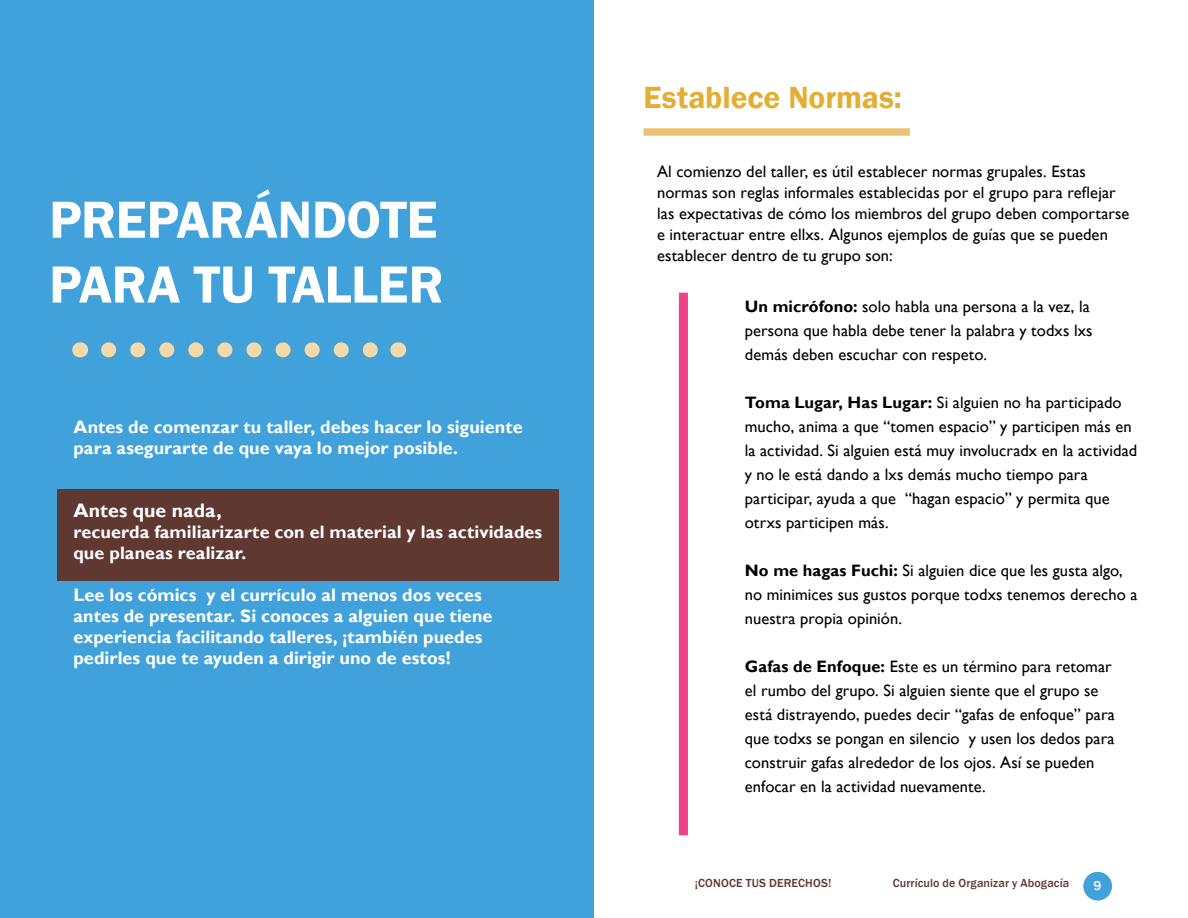
<style>
.page{position:relative;width:1188px;height:918px;background:#fff}
.page>*{position:absolute;margin:0;border:0;box-sizing:border-box;transform-origin:0 0}
.t1{font:600 54px/64.8px "Franklin Gothic";letter-spacing:-.005em;color:#fff}
.t2{font:600 31.5px "Franklin Gothic";color:#e4ae35}
.t3{font:700 19.5px "Gill Sans";letter-spacing:.005em;color:#fff}
.t4{font:700 18px/21px "Gill Sans";letter-spacing:.005em;color:#fff}
.t5{font:16.5px/24px "Gill Sans";letter-spacing:.005em;color:#000}
.t6{font:500 13.5px "Franklin Gothic";color:#fff}
.t7{font:500 12px "Franklin Gothic";letter-spacing:.015em;color:#603832}
.s1{font-weight:700}
</style>
<div class="page">
<div style="left:1084px;top:872px;width:28px;height:28px;background:#41a2db;border-radius:50%"></div>
<div style="left:0;top:0;width:594px;height:918px;background:#41a2db"></div>
<div style="left:57px;top:489px;width:502px;height:91px;background:#603832"></div>
<div style="left:644px;top:128px;width:266px;height:8px;background:#ebc372"></div>
<div style="left:679px;top:293px;width:9px;height:542px;background:#ee4388"></div>
<svg style="left:109px;top:342px;width:269px;height:15px"></svg>
<svg style="left:80px;top:342px;width:1px;height:15px"></svg>
<svg style="left:398px;top:342px;width:1px;height:15px"></svg>
<h1 class="t1" style="left:49px;top:188px;width:396px">PREPARÁNDOTE<br>PARA TU TALLER</h1>
<p class="t4" style="left:73px;top:416px;width:451px">Antes de comenzar tu taller, debes hacer lo siguiente para asegurarte de que vaya lo mejor posible.</p>
<p class="t3" style="left:73px;top:498px;width:150px">Antes que nada,</p>
<p class="t4" style="left:73px;top:521px;width:470px">recuerda familiarizarte con el material y las actividades que planeas realizar.</p>
<p class="t4" style="left:73px;top:584px;width:421px">Lee los cómics y el currículo al menos dos veces antes de presentar. Si conoces a alguien que tiene experiencia facilitando talleres, ¡también puedes pedirles que te ayuden a dirigir uno de estos!</p>
<h2 class="t2" style="left:644px;top:78px;width:260px">Establece Normas:</h2>
<p class="t5" style="left:657px;top:161px;width:474px;line-height:21px">Al comienzo del taller, es útil establecer normas grupales. Estas normas son reglas informales establecidas por el grupo para reflejar las expectativas de cómo los miembros del grupo deben comportarse e interactuar entre ellxs. Algunos ejemplos de guías que se pueden establecer dentro de tu grupo son:</p>
<p class="t5" style="left:745px;top:295px;width:349px"><span class="s1">Un micrófono:</span> solo habla una persona a la vez, la persona que habla debe tener la palabra y todxs lxs demás deben escuchar con respeto.</p>
<p class="t5" style="left:745px;top:391px;width:394px"><span class="s1">Toma Lugar, Has Lugar:</span> Si alguien no ha participado mucho, anima a que “tomen espacio” y participen más en la actividad. Si alguien está muy involucradx en la actividad y no le está dando a lxs demás mucho tiempo para participar, ayuda a que “hagan espacio” y permita que otrxs participen más.</p>
<p class="t5" style="left:745px;top:559px;width:394px"><span class="s1">No me hagas Fuchi:</span> Si alguien dice que les gusta algo, no minimices sus gustos porque todxs tenemos derecho a nuestra propia opinión.</p>
<p class="t5" style="left:745px;top:655px;width:372px"><span class="s1">Gafas de Enfoque:</span> Este es un término para retomar el rumbo del grupo. Si alguien siente que el grupo se está distrayendo, puedes decir “gafas de enfoque” para que todxs se pongan en silencio y usen los dedos para construir gafas alrededor de los ojos. Así se pueden enfocar en la actividad nuevamente.</p>
<p class="t7" style="left:695px;top:875px;width:138px">¡CONOCE TUS DERECHOS!</p>
<p class="t7" style="left:893px;top:875px;width:178px">Currículo de Organizar y Abogacía</p>
<p class="t6" style="left:1094px;top:877px;width:9px">9</p>
</div>
